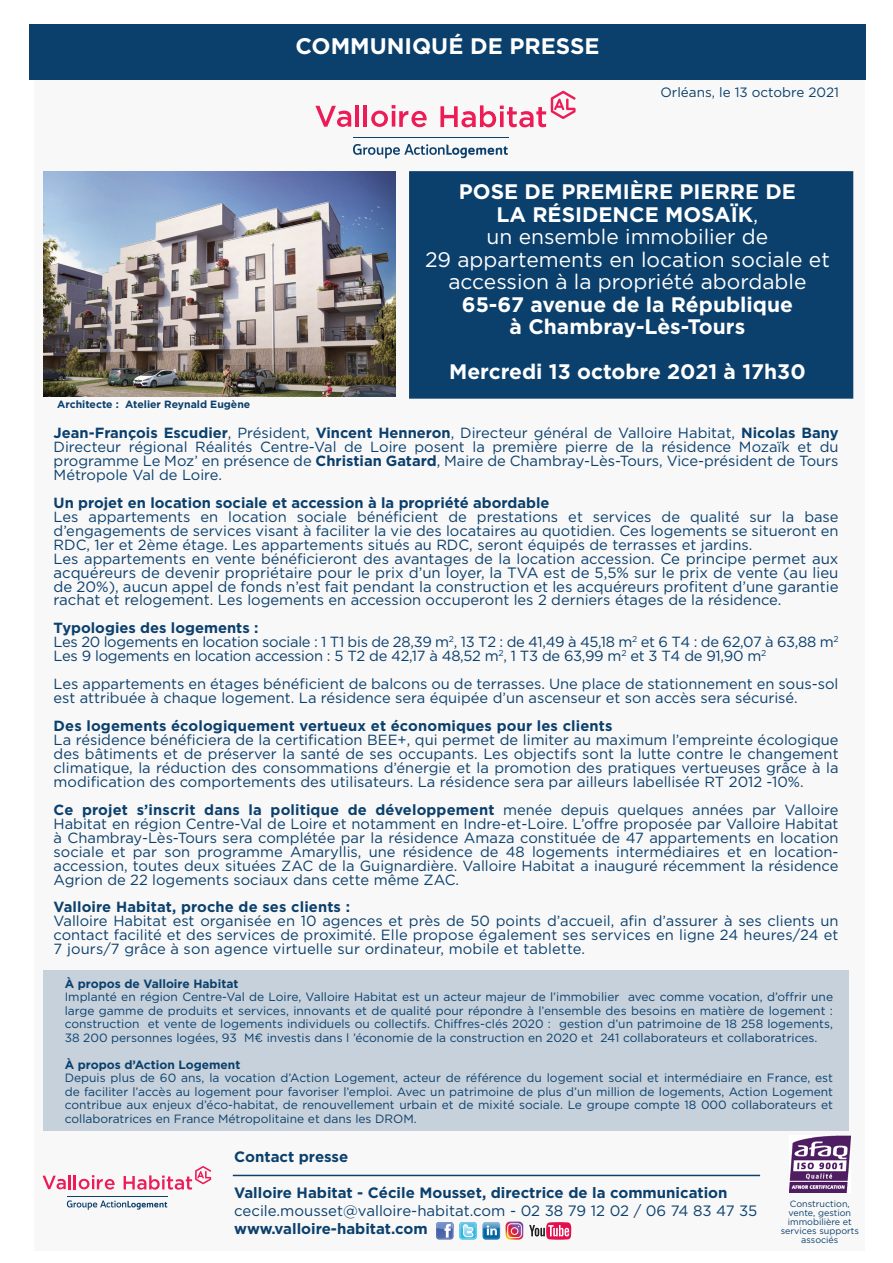
<style>
.page{position:relative;width:893px;height:1263px;background:#fff}
.page>*{position:absolute;margin:0;border:0;box-sizing:border-box;transform-origin:0 0}
.t1{font:700 23.85px "Gotham";letter-spacing:-.02em;color:#183b68;scale:.85 1}
.t2{font:700 22.5px "Gotham";color:#fff}
.t3{font:700 21px "Gotham";color:#fff}
.t4{font:21px/22.5px "Gotham";color:#fff;text-align:center}
.t5{font:15px/14px "Gotham";color:#0b406d}
.t6{font:700 15px "Gotham";color:#0b406d}
.t7{font:14.7px/14px "Gotham";color:#0b406d;text-align:justify}
.t8{font:700 14.7px "Gotham";letter-spacing:.005em;color:#0b406d}
.t9{font:14.7px "Gotham";letter-spacing:-.02em;color:#0b406d}
.t10{font:13.5px "Gotham";color:#0b406d}
.t11{font:12px/13.5px "Gotham";color:#0b406d;text-align:justify}
.t12{font:700 12px "Gotham";color:#0b406d}
.t13{font:700 10.5px "Gotham";color:#0b406d}
.t14{font:9px/9px "Gotham";color:#0b406d;text-align:center}
.s1{font-weight:400}
.s2{font-weight:700}
.s3{font-size:15px}
.s4{color:#e4104d}
</style>
<div class="page">
<div style="left:34px;top:35px;width:830px;height:1216px;background:#f8f8f8"></div>
<svg style="left:353px;top:144px;width:155px;height:14px"></svg>
<hr style="left:353px;top:137px;width:156px;height:1px;background:#0b406d">
<hr style="left:363px;top:105px;width:4px;height:22px;background:#ed1b56">
<hr style="left:356px;top:105px;width:3px;height:22px;background:#ed1b56">
<svg style="left:315px;top:106px;width:36px;height:21px"></svg>
<svg style="left:371px;top:105px;width:56px;height:22px"></svg>
<svg style="left:440px;top:91px;width:136px;height:36px"></svg>
<div style="left:29px;top:24px;width:837px;height:56px;background:#0b406d"></div>
<svg style="left:67px;top:1200px;width:100px;height:10px"></svg>
<hr style="left:67px;top:1196px;width:101px;height:1px;background:#0b406d">
<svg style="left:43px;top:1175px;width:72px;height:14px"></svg>
<svg style="left:124px;top:1166px;width:87px;height:24px"></svg>
<div style="left:409px;top:171px;width:444px;height:228px;background:#0b406d;border:2px solid #0b406d"></div>
<div style="left:44px;top:971px;width:805px;height:160px;background:#c6d1db"></div>
<hr style="left:233px;top:1175px;width:527px;height:1px;background:#0b406d">
<svg style="left:436px;top:1222px;width:41px;height:17px"></svg>
<svg style="left:483px;top:1222px;width:17px;height:17px"></svg>
<svg style="left:529px;top:1222px;width:42px;height:18px"></svg>
<img style="left:505px;top:1221px;width:19px;height:18px">
<img style="left:790px;top:1136px;width:61px;height:57px">
<img style="left:44px;top:171px;width:351px;height:225px">
<p class="t2" style="left:295px;top:31px;width:306px">COMMUNIQUÉ DE PRESSE</p>
<p class="t10" style="left:660px;top:84px;width:180px">Orléans, le 13 octobre 2021</p>
<p class="t13" style="left:57px;top:397px;width:195px">Architecte : Atelier Reynald Eugène</p>
<p class="t3" style="left:459px;top:178px;width:338px">POSE DE PREMIÈRE PIERRE DE</p>
<p class="t3" style="left:496px;top:200px;width:263px">LA RÉSIDENCE MOSAÏK<span class="s1">,</span></p>
<p class="t4" style="left:487px;top:225px;width:283px">un ensemble immobilier de</p>
<p class="t4" style="left:425px;top:247px;width:406px">29 appartements en location sociale et accession à la propriété abordable</p>
<p class="t3" style="left:462px;top:290px;width:333px">65-67 avenue de la République</p>
<p class="t3" style="left:510px;top:313px;width:237px">à Chambray-Lès-Tours</p>
<p class="t3" style="left:449px;top:358px;width:358px">Mercredi 13 octobre 2021 à 17h30</p>
<p class="t7" style="left:54px;top:426px;width:786px"><span class="s2">Jean-François Escudier</span>, Président, <span class="s2">Vincent Henneron</span>, Directeur général de Valloire Habitat, <span class="s2">Nicolas Bany </span>Directeur régional Réalités Centre-Val de Loire posent la première pierre de la résidence Mozaïk et du programme Le Moz’ en présence de <span class="s2">Christian Gatard</span>, Maire de Chambray-Lès-Tours, Vice-président de Tours Métropole Val de Loire.</p>
<p class="t8" style="left:54px;top:493px;width:497px">Un projet en location sociale et accession à la propriété abordable</p>
<p class="t7" style="left:54px;top:509px;width:786px">Les appartements en location sociale bénéficient de prestations et services de qualité sur la base d’engagements de services visant à faciliter la vie des locataires au quotidien. Ces logements se situeront en RDC, 1er et 2ème étage. Les appartements situés au RDC, seront équipés de terrasses et jardins.</p>
<p class="t7" style="left:54px;top:551px;width:786px">Les appartements en vente bénéficieront des avantages de la location accession. <span class="s3">Ce principe permet aux</span></p>
<p class="t5" style="left:54px;top:565px;width:786px">acquéreurs de devenir propriétaire pour le prix d’un loyer, la TVA est de 5,5% sur le prix de vente (au lieu de 20%), aucun appel de fonds n’est fait pendant la construction et les acquéreurs profitent d’une garantie</p>
<p class="t7" style="left:54px;top:593px;width:729px"><span class="s3">rachat et relogement</span>. Les logements en accession occuperont les 2 derniers étages de la résidence.</p>
<p class="t8" style="left:54px;top:618px;width:206px">Typologies des logements :</p>
<p class="t9" style="left:54px;top:633px;width:786px">Les 20 logements en location sociale : 1 T1 bis de 28,39 m<sup>2</sup>, 13 T2 : de 41,49 à 45,18 m<sup>2</sup> et 6 T4 : de 62,07 à 63,88 m<sup>2</sup></p>
<p class="t9" style="left:54px;top:647px;width:714px">Les 9 logements en location accession : 5 T2 de 42,17 à 48,52 m<sup>2</sup>, 1 T3 de 63,99 m<sup>2</sup> et 3 T4 de 91,90 m<sup>2</sup></p>
<p class="t7" style="left:54px;top:677px;width:786px">Les appartements en étages bénéficient de balcons ou de terrasses. Une place de stationnement en sous-sol est attribuée à chaque logement. La résidence sera équipée d’un ascenseur et son accès sera sécurisé.</p>
<p class="t8" style="left:54px;top:716px;width:560px">Des logements écologiquement vertueux et économiques pour les clients</p>
<p class="t7" style="left:54px;top:732px;width:786px">La résidence bénéficiera de la certification BEE+, qui permet de limiter au maximum l’empreinte écologique des bâtiments et de préserver la santé de ses occupants. Les objectifs sont la lutte contre le changement climatique, la réduction des consommations d’énergie et la promotion des pratiques vertueuses grâce à la modification des comportements des utilisateurs. La résidence sera par ailleurs labellisée RT 2012 -10%.</p>
<p class="t7" style="left:54px;top:802px;width:786px"><span class="s2">Ce projet s’inscrit dans la politique de développement</span> menée depuis quelques années par Valloire Habitat en région Centre-Val de Loire et notamment en Indre-et-Loire. L’offre proposée par Valloire Habitat à Chambray-Lès-Tours sera complétée par la résidence Amaza constituée de 47 appartements en location sociale et par son programme Amaryllis, une résidence de 48 logements intermédiaires et en location&shy;accession, toutes deux situées ZAC de la Guignardière. Valloire Habitat a inauguré récemment la résidence Agrion de 22 logements sociaux dans cette même ZAC.</p>
<p class="t8" style="left:54px;top:897px;width:298px">Valloire Habitat, proche de ses clients :</p>
<p class="t7" style="left:54px;top:914px;width:786px">Valloire Habitat est organisée en 10 agences et près de 50 points d’accueil, afin d’assurer à ses clients un contact facilité et des services de proximité. Elle propose également ses services en ligne 24 heures/24 et 7 jours/7 grâce à son agence virtuelle sur ordinateur, mobile et tablette.</p>
<p class="t12" style="left:65px;top:975px;width:175px">À propos de Valloire Habitat</p>
<p class="t11" style="left:65px;top:990px;width:770px">Implanté en région Centre-Val de Loire, Valloire Habitat est un acteur majeur de l’immobilier avec comme vocation, d’offrir une large gamme de produits et services, innovants et de qualité pour répondre à l’ensemble des besoins en matière de logement : construction et vente de logements individuels ou collectifs. Chiffres-clés 2020 : gestion d’un patrimoine de 18 258 logements, 38 200 personnes logées, 93 M€ investis dans l ’économie de la construction en 2020 et 241 collaborateurs et collaboratrices.</p>
<p class="t12" style="left:65px;top:1056px;width:177px">À propos d’Action Logement</p>
<p class="t11" style="left:65px;top:1071px;width:770px">Depuis plus de 60 ans, la vocation d’Action Logement, acteur de référence du logement social et intermédiaire en France, est de faciliter l’accès au logement pour favoriser l’emploi. Avec un patrimoine de plus d’un million de logements, Action Logement contribue aux enjeux d’éco-habitat, de renouvellement urbain et de mixité sociale. Le groupe compte 18 000 collaborateurs et collaboratrices en France Métropolitaine et dans les DROM.</p>
<p class="t6" style="left:234px;top:1147px;width:116px">Contact presse</p>
<p class="t6" style="left:234px;top:1183px;width:495px">Valloire Habitat - Cécile Mousset, directrice de la communication</p>
<p class="t5" style="left:234px;top:1204px;width:525px">cecile.mousset@valloire-habitat.com - 02 38 79 12 02 / 06 74 83 47 35</p>
<p class="t1" style="left:179px;top:1214px;width:299px">www.valloire-habitat<span class="s4">.com</span></p>
<p class="t6" style="left:234px;top:1219px;width:195px">www.valloire-habitat.com</p>
<p class="t14" style="left:781px;top:1199px;width:80px">Construction, vente, gestion immobilière et services supports associés</p>
</div>
